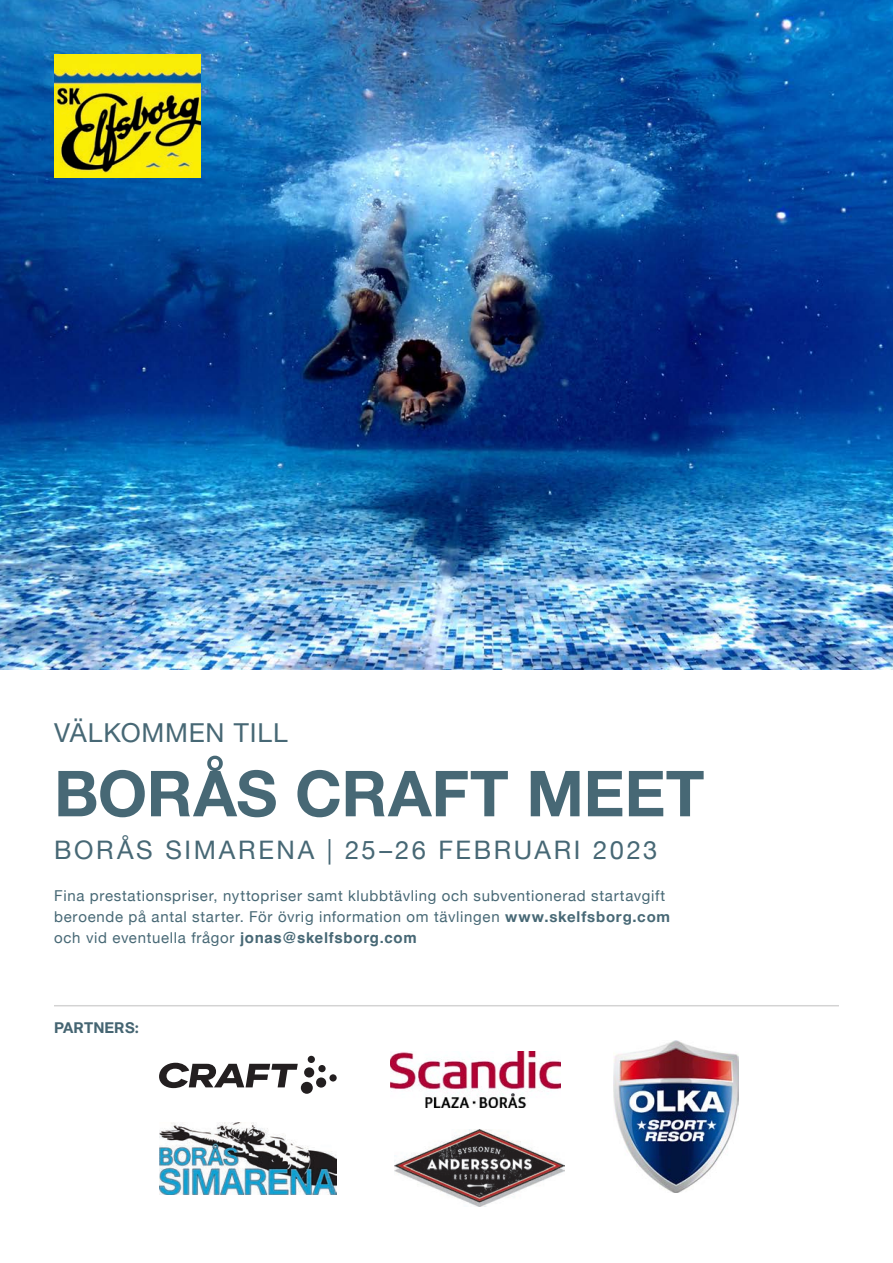
<style>
.page{position:relative;width:893px;height:1263px;background:#fff}
.page>*{position:absolute;margin:0;border:0;box-sizing:border-box;transform-origin:0 0}
.t1{font:700 63.45px "Helvetica Neue";letter-spacing:-.005em;color:#476875}
.t2{font:26.25px "Neue Helveticafor Speedo";letter-spacing:.03em;color:#476875}
.t3{font:25.5px "Helvetica Neue";letter-spacing:.105em;color:#476875}
.t4{font:15px "Helvetica Neue";letter-spacing:.045em;color:#476875}
.t5{font:700 15px "Neue Helveticafor Speedo";color:#456572}
.s1{font-weight:700}
.s2{font-family:"Helvetica";font-weight:700}
</style>
<div class="page">
<img style="left:0;top:0;width:893px;height:670px">
<img style="left:159px;top:1122px;width:178px;height:73px">
<hr style="left:54px;top:1005px;width:785px;height:1px;background:#231f20">
<img style="left:54px;top:54px;width:146px;height:124px">
<img style="left:394px;top:1129px;width:171px;height:77px">
<img style="left:613px;top:1040px;width:126px;height:152px">
<img style="left:390px;top:1051px;width:170px;height:56px">
<svg style="left:159px;top:1056px;width:178px;height:38px"></svg>
<p class="t2" style="left:54px;top:716px;width:235px">VÄLKOMMEN TILL</p>
<p class="t1" style="left:54px;top:744px;width:652px">BORÅS CRAFT MEET</p>
<p class="t3" style="left:54px;top:831px;width:605px">BORÅS SIMARENA | 25–26 FEBRUARI 2023</p>
<p class="t4" style="left:54px;top:885px;width:613px">Fina prestationspriser, nyttopriser samt klubbtävling och subventionerad startavgift</p>
<p class="t4" style="left:54px;top:906px;width:617px">beroende på antal starter. För övrig information om tävlingen <span class="s1">www.skelfsborg.com</span></p>
<p class="t4" style="left:54px;top:927px;width:364px">och vid eventuella frågor <span class="s2">jonas@skelfsborg.com</span></p>
<p class="t5" style="left:54px;top:1019px;width:86px">PARTNERS:</p>
</div>
